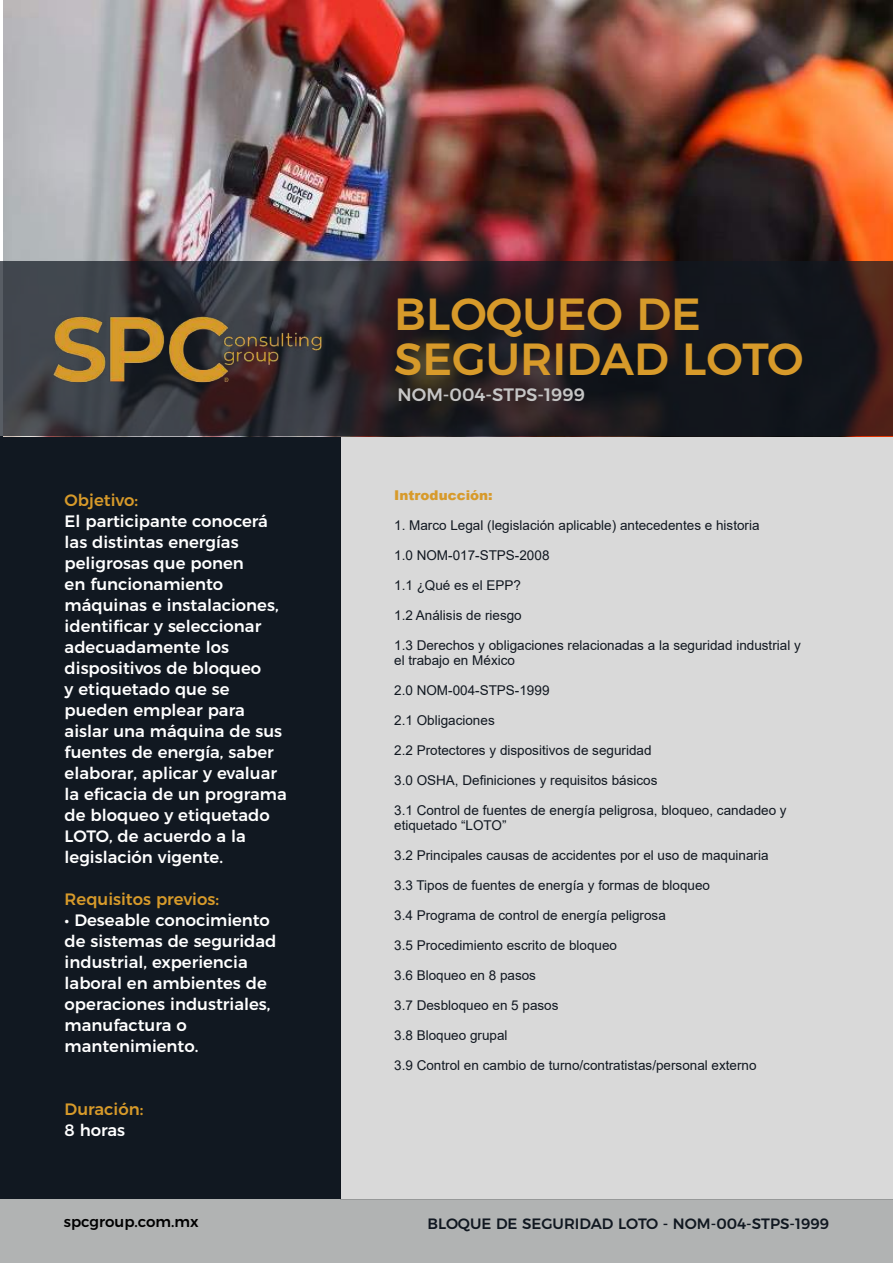
<style>
.page{position:relative;width:893px;height:1263px;background:#fff}
.page>*{position:absolute;margin:0;border:0;box-sizing:border-box;transform-origin:0 0}
.t1{font:500 45px/45px "Montserrat";color:#d79a2a}
.t2{font:500 18px "Montserrat";color:#c6c6c6}
.t3{font:500 16.5px/21px "Montserrat";color:#fff}
.t4{font:500 16.5px "Montserrat";color:#d79a2a}
.t5{font:500 15px "Montserrat";color:#111821}
.t6{font:500 15px "Montserrat";color:#000}
.t7{font:13.5px/15px "Arial";color:#111821}
.t8{font:900 13.5px "Arial";color:#d79a2a}
</style>
<div class="page">
<div style="left:0;top:436px;width:340px;height:763px;background:#111821"></div>
<div style="left:0;top:1199px;width:893px;height:64px;background:#b1b3b3"></div>
<div style="left:340px;top:436px;width:553px;height:763px;background:#d9d9d9"></div>
<img style="left:3px;top:0;width:890px;height:261px">
<svg style="left:0;top:261px;width:893px;height:175px;background:#262227"></svg>
<img style="left:35px;top:298px;width:305px;height:102px">
<p class="t4" style="left:65px;top:487px;width:75px">Objetivo:</p>
<p class="t3" style="left:65px;top:509px;width:224px">El participante conocerá las distintas energías peligrosas que ponen<br>en funcionamiento máquinas e instalaciones, identificar y seleccionar adecuadamente los dispositivos de bloqueo<br>y etiquetado que se pueden emplear para aislar una máquina de sus fuentes de energía, saber elaborar, aplicar y evaluar la eficacia de un programa de bloqueo y etiquetado<br>LOTO, de acuerdo a la legislación vigente.</p>
<p class="t4" style="left:65px;top:886px;width:156px">Requisitos previos:</p>
<p class="t3" style="left:65px;top:908px;width:213px">• Deseable conocimiento de sistemas de seguridad industrial, experiencia laboral en ambientes de operaciones industriales, manufactura o mantenimiento.</p>
<p class="t4" style="left:65px;top:1096px;width:80px">Duración:</p>
<p class="t3" style="left:65px;top:1118px;width:62px">8 horas</p>
<h1 class="t1" style="left:394px;top:288px;width:411px">BLOQUEO DE<br>SEGURIDAD LOTO</h1>
<h2 class="t2" style="left:398px;top:380px;width:189px">NOM-004-STPS-1999</h2>
<p class="t8" style="left:394px;top:485px;width:100px">Introducción:</p>
<p class="t7" style="left:394px;top:518px;width:367px">1. Marco Legal (legislación aplicable) antecedentes e historia</p>
<p class="t7" style="left:394px;top:548px;width:157px">1.0 NOM-017-STPS-2008</p>
<p class="t7" style="left:394px;top:578px;width:128px">1.1 ¿Qué es el EPP?</p>
<p class="t7" style="left:394px;top:608px;width:129px">1.2 Análisis de riesgo</p>
<p class="t7" style="left:394px;top:638px;width:408px">1.3 Derechos y obligaciones relacionadas a la seguridad industrial y el trabajo en México</p>
<p class="t7" style="left:394px;top:683px;width:157px">2.0 NOM-004-STPS-1999</p>
<p class="t7" style="left:394px;top:713px;width:102px">2.1 Obligaciones</p>
<p class="t7" style="left:394px;top:743px;width:259px">2.2 Protectores y dispositivos de seguridad</p>
<p class="t7" style="left:394px;top:773px;width:265px">3.0 OSHA, Definiciones y requisitos básicos</p>
<p class="t7" style="left:394px;top:803px;width:394px">3.1 Control de fuentes de energía peligrosa, bloqueo, candadeo y etiquetado “LOTO”</p>
<p class="t7" style="left:394px;top:848px;width:376px">3.2 Principales causas de accidentes por el uso de maquinaria</p>
<p class="t7" style="left:394px;top:878px;width:317px">3.3 Tipos de fuentes de energía y formas de bloqueo</p>
<p class="t7" style="left:394px;top:907px;width:273px">3.4 Programa de control de energía peligrosa</p>
<p class="t7" style="left:394px;top:937px;width:224px">3.5 Procedimiento escrito de bloqueo</p>
<p class="t7" style="left:394px;top:967px;width:143px">3.6 Bloqueo en 8 pasos</p>
<p class="t7" style="left:394px;top:997px;width:166px">3.7 Desbloqueo en 5 pasos</p>
<p class="t7" style="left:394px;top:1027px;width:115px">3.8 Bloqueo grupal</p>
<p class="t7" style="left:394px;top:1057px;width:364px">3.9 Control en cambio de turno/contratistas/personal externo</p>
<p class="t6" style="left:64px;top:1209px;width:136px">spcgroup.com.mx</p>
<p class="t5" style="left:427px;top:1211px;width:403px">BLOQUE DE SEGURIDAD LOTO - NOM-004-STPS-1999</p>
</div>
